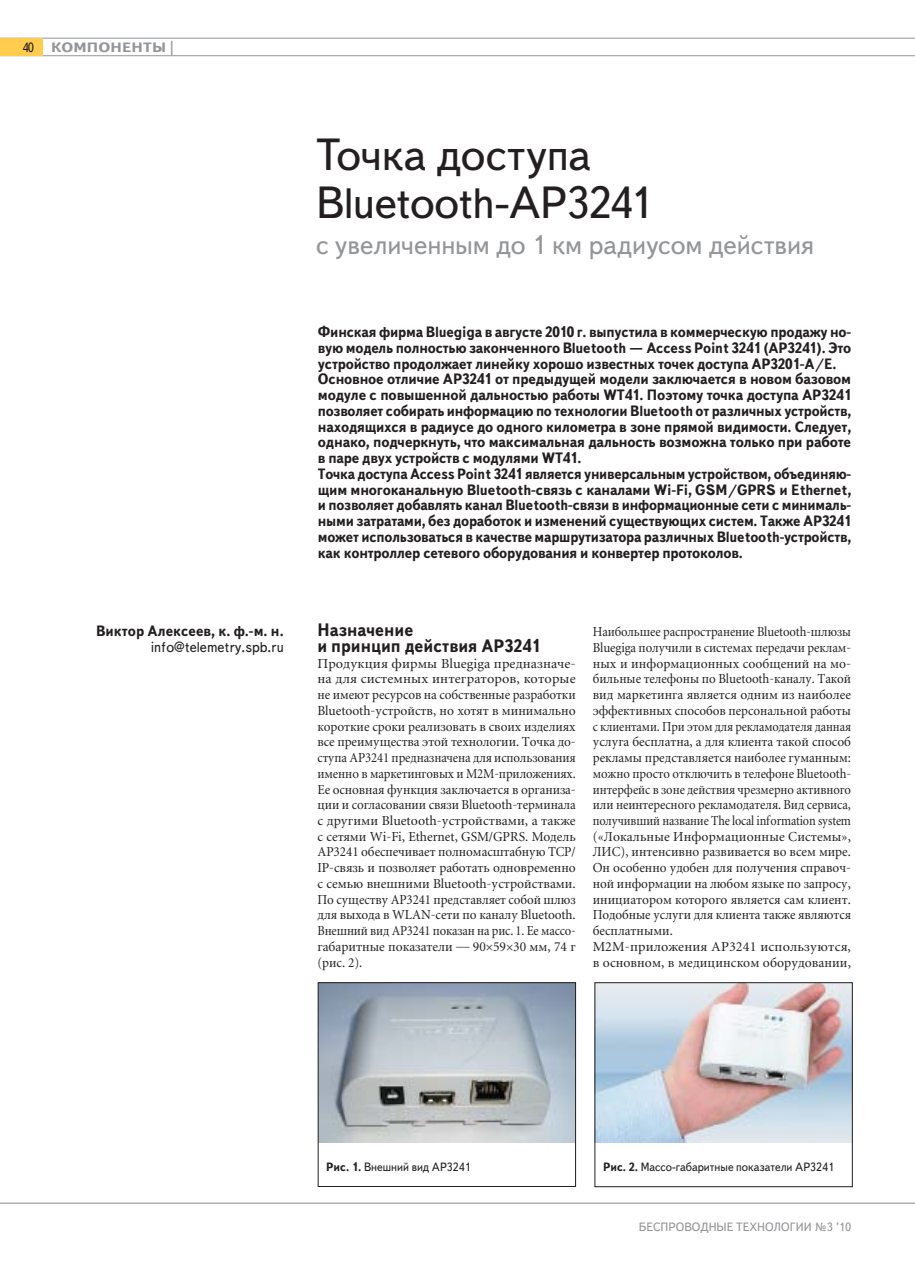
<style>
.page{position:relative;width:915px;height:1263px;background:#fff}
.page>*{position:absolute;margin:0;border:0;box-sizing:border-box;transform-origin:0 0}
.t1{font:45px/48px "Text Book C";letter-spacing:-.01em;color:#231f20}
.t2{font:27px "Text Book C";color:#939598}
.t3{font:700 18px/15.8px "Text Book C";color:#231f20;scale:.94 1}
.t4{font:700 15px/15.8px "Text Book C";letter-spacing:-.015em;color:#231f20;scale:.95 1}
.t5{font:15px "Text Book C";color:#231f20;scale:.95 1}
.t6{font:13.5px/15.8px "Miniature";color:#231f20;scale:.91 1}
.t7{font:13.5px/15.8px "Miniature";color:#231f20;text-align:justify}
.t8{font:700 13.5px "Text Book C";letter-spacing:.01em;color:#939598;scale:1.17 1}
.t9{font:13.5px "Text Book C";color:#231f20;scale:.9 1}
.t10{font:12px "Text Book C";color:#231f20;scale:.95 1}
.t11{font:12px "Text Book C";color:#939598}
.s1{font-weight:700}
</style>
<div class="page">
<hr style="left:0;top:1202px;width:914px;height:2px;background:#939598">
<hr style="left:0;top:38px;width:914px;height:1px;background:#939598">
<hr style="left:0;top:55px;width:914px;height:1px;background:#939598">
<div style="left:0;top:38px;width:43px;height:18px;background:#ffcc4e"></div>
<img style="left:319px;top:984px;width:254px;height:158px">
<div style="left:317px;top:982px;width:258px;height:205px;border:1px solid #231f20"></div>
<img style="left:596px;top:984px;width:254px;height:158px">
<div style="left:594px;top:982px;width:258px;height:205px;border:1px solid #231f20"></div>
<p class="t9" style="left:22px;top:39px;width:14px">40</p>
<p class="t8" style="left:51px;top:40px;width:106px">КОМПОНЕНТЫ |</p>
<p class="t4" style="left:96px;top:623px;width:199px">Виктор Алексеев, к. ф.-м. н.</p>
<p class="t5" style="left:151px;top:638px;width:141px">info@telemetry.spb.ru</p>
<h1 class="t1" style="left:316px;top:130px;width:338px">Точка доступа<br>Bluetooth-AP3241</h1>
<h2 class="t2" style="left:316px;top:229px;width:499px">с увеличенным до 1 км радиусом действия</h2>
<p class="t4" style="left:318px;top:324px;width:563px">Финская фирма Bluegiga в августе 2010 г. выпустила в коммерческую продажу но&shy;вую модель полностью законченного Bluetooth — Access Point 3241 (AP3241). Это устройство продолжает линейку хорошо известных точек доступа AP3201-A/E.<br>Основное отличие AP3241 от предыдущей модели заключается в новом базовом модуле с повышенной дальностью работы WT41. Поэтому точка доступа AP3241 позволяет собирать информацию по технологии Bluetooth от различных устройств, находящихся в радиусе до одного километра в зоне прямой видимости. Следует, однако, подчеркнуть, что максимальная дальность возможна только при работе в паре двух устройств с модулями WT41.<br>Точка доступа Access Point 3241 является универсальным устройством, объединяю&shy;щим многоканальную Bluetooth-связь с каналами Wi-Fi, GSM/GPRS и Ethernet, и позволяет добавлять канал Bluetooth-связи в информационные сети с минималь&shy;ными затратами, без доработок и изменений существующих систем. Также AP3241 может использоваться в качестве маршрутизатора различных Bluetooth-устройств, как контроллер сетевого оборудования и конвертер протоколов.</p>
<p class="t3" style="left:317px;top:622px;width:238px">Назначение<br>и принцип действия AP3241</p>
<p class="t7" style="left:317px;top:657px;width:260px">Продукция фирмы Bluegiga предназначе&shy;на для системных интеграторов, которые не имеют ресурсов на собственные разработки Bluetooth-устройств, но хотят в минимально короткие сроки реализовать в своих изделиях все преимущества этой технологии. Точка до&shy;ступа AP3241 предназначена для использования именно в маркетинговых и М2М-приложениях.<br>Ее основная функция заключается в организа&shy;ции и согласовании связи Bluetooth-терминала с другими Bluetooth-устройствами, а также с сетями Wi-Fi, Ethernet, GSM/GPRS. Модель AP3241 обеспечивает полномасштабную TCP/ IP-связь и позволяет работать одновременно с семью внешними Bluetooth-устройствами.<br>По существу AP3241 представляет собой шлюз для выхода в WLAN-сети по каналу Bluetooth.<br>Внешний вид AP3241 показан на рис. 1. Ее массо&shy;габаритные показатели — 90 59 30 мм, 74 г (рис. 2).</p>
<p class="t6" style="left:592px;top:625px;width:285px">Наибольшее распространение Bluetooth-шлюзы Bluegiga получили в системах передачи реклам&shy;ных и информационных сообщений на мо&shy;бильные телефоны по Bluetooth-каналу. Такой вид маркетинга является одним из наиболее эффективных способов персональной работы с клиентами. При этом для рекламодателя данная услуга бесплатна, а для клиента такой способ рекламы представляется наиболее гуманным: можно просто отключить в телефоне Bluetooth&shy;интерфейс в зоне действия чрезмерно активного или неинтересного рекламодателя. Вид сервиса, получивший название The local information system («Локальные Информационные Системы», ЛИС), интенсивно развивается во всем мире.<br>Он особенно удобен для получения справоч&shy;ной информации на любом языке по запросу, инициатором которого является сам клиент.<br>Подобные услуги для клиента также являются бесплатными.<br>М2М-приложения AP3241 используются, в основном, в медицинском оборудовании,</p>
<p class="t10" style="left:326px;top:1160px;width:153px"><span class="s1">Рис. 1.</span> Внешний вид AP3241</p>
<p class="t10" style="left:603px;top:1160px;width:244px"><span class="s1">Рис. 2.</span> Массо-габаритные показатели AP3241</p>
<p class="t11" style="left:638px;top:1220px;width:214px">БЕСПРОВОДНЫЕ ТЕХНОЛОГИИ №3 ’10</p>
</div>
